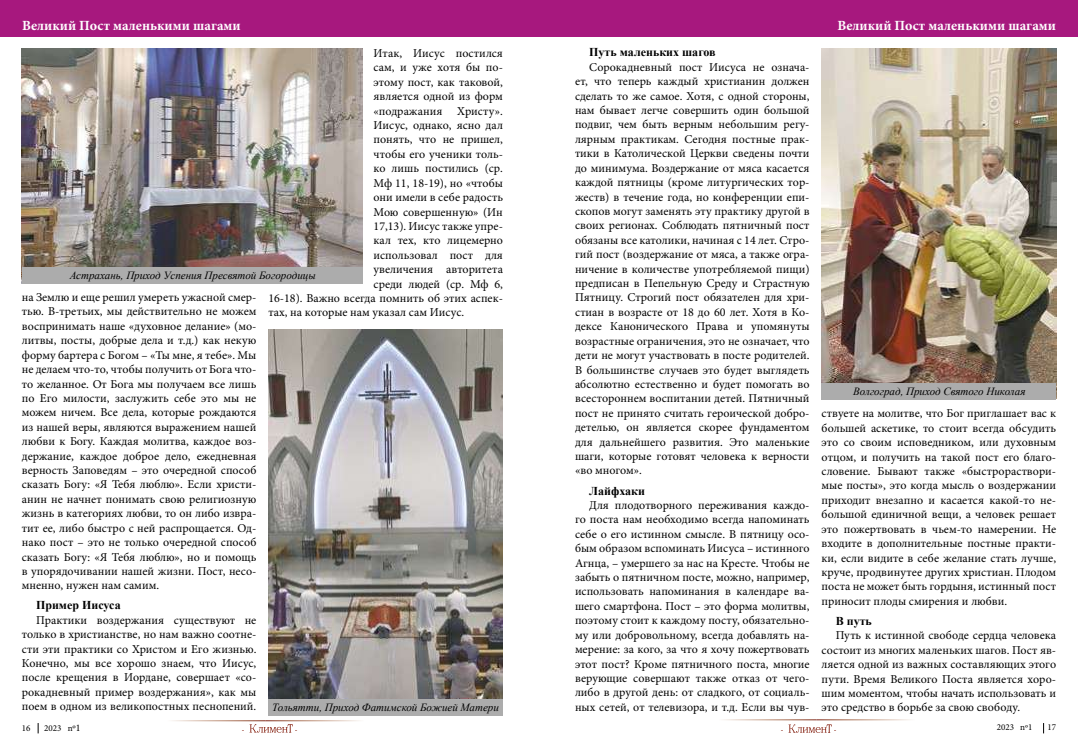
<style>
.page{position:relative;width:1078px;height:752px;background:#fff}
.page>*{position:absolute;margin:0;border:0;box-sizing:border-box;transform-origin:0 0}
.t1{font:700 14px "Minion Pro";color:#fff}
.t2{font:12px/14.4px "Minion Pro";color:#000;text-align:justify}
.t3{font:700 12px "Times New Roman";color:#000}
.t4{font:italic 11px "Times New Roman";color:#000}
.t5{font:9px "Minion Pro";color:#000}
.s1{font-size:10px}
</style>
<div class="page">
<img style="left:22px;top:48px;width:340px;height:219px">
<div style="left:0;top:0;width:539px;height:37px;background:#a7187e"></div>
<div style="left:539px;top:0;width:538px;height:37px;background:#a7187e"></div>
<img style="left:268px;top:329px;width:235px;height:369px">
<img style="left:821px;top:48px;width:234px;height:335px">
<div style="left:22px;top:267px;width:340px;height:16px;background:#acacac"></div>
<div style="left:268px;top:698px;width:235px;height:17px;background:#acacac"></div>
<div style="left:821px;top:383px;width:234px;height:17px;background:#acacac"></div>
<svg style="left:242px;top:724px;width:55px;height:8px"></svg>
<svg style="left:788px;top:724px;width:47px;height:8px"></svg>
<p class="t1" style="left:22px;top:17px;width:220px">Великий Пост маленькими шагами</p>
<p class="t1" style="left:837px;top:17px;width:220px">Великий Пост маленькими шагами</p>
<p class="t2" style="left:373px;top:46px;width:131px">Итак, Иисус постился</p>
<p class="t2" style="left:373px;top:60px;width:131px">сам, и уже хотя бы по-</p>
<p class="t2" style="left:373px;top:75px;width:131px">этому пост, как таковой,</p>
<p class="t2" style="left:373px;top:89px;width:131px">является одной из форм</p>
<p class="t2" style="left:373px;top:104px;width:131px">«подражания Христу».</p>
<p class="t2" style="left:373px;top:118px;width:131px">Иисус, однако, ясно дал</p>
<p class="t2" style="left:373px;top:132px;width:131px">понять, что не пришел,</p>
<p class="t2" style="left:373px;top:147px;width:131px">чтобы его ученики толь-</p>
<p class="t2" style="left:373px;top:161px;width:131px">ко лишь постились (ср.</p>
<p class="t2" style="left:373px;top:176px;width:131px">Мф 11, 18-19), но «чтобы</p>
<p class="t2" style="left:373px;top:190px;width:131px">они имели в себе радость</p>
<p class="t2" style="left:373px;top:204px;width:131px">Мою совершенную» (Ин</p>
<p class="t2" style="left:373px;top:219px;width:131px">17,13). Иисус также упре-</p>
<p class="t2" style="left:373px;top:233px;width:131px">кал тех, кто лицемерно</p>
<p class="t2" style="left:373px;top:248px;width:131px">использовал пост для</p>
<p class="t2" style="left:373px;top:262px;width:131px">увеличения авторитета</p>
<p class="t2" style="left:373px;top:276px;width:131px">среди людей (ср. Мф 6,</p>
<p class="t2" style="left:268px;top:291px;width:236px">16-18). Важно всегда помнить об этих аспек-</p>
<p class="t2" style="left:268px;top:305px;width:197px">тах, на которые нам указал сам Иисус.</p>
<p class="t4" style="left:70px;top:267px;width:247px">Астрахань, Приход Успения Пресвятой Богородицы</p>
<p class="t2" style="left:22px;top:290px;width:236px">на Землю и еще решил умереть ужасной смер&shy;тью. В-третьих, мы действительно не можем воспринимать наше «духовное делание» (мо&shy;литвы, посты, добрые дела и т.д.) как некую форму бартера с Богом – «Ты мне, я тебе». Мы не делаем что-то, чтобы получить от Бога что&shy;то желанное. От Бога мы получаем все лишь по Его милости, заслужить себе это мы не можем ничем. Все дела, которые рождаются из нашей веры, являются выражением нашей любви к Богу. Каждая молитва, каждое воз&shy;держание, каждое доброе дело, ежедневная верность Заповедям – это очередной способ сказать Богу: «Я Тебя люблю». Если христи&shy;анин не начнет понимать свою религиозную жизнь в категориях любви, то он либо извра&shy;тит ее, либо быстро с ней распрощается. Од&shy;нако пост – это не только очередной способ сказать Богу: «Я Тебя люблю», но и помощь в упорядочивании нашей жизни. Пост, несо&shy;мненно, нужен нам самим.</p>
<p class="t3" style="left:36px;top:596px;width:86px">Пример Иисуса</p>
<p class="t2" style="left:22px;top:612px;width:236px;text-indent:14px">Практики воздержания существуют не только в христианстве, но нам важно соотне&shy;сти эти практики со Христом и Его жизнью.<br>Конечно, мы все хорошо знаем, что Иисус, после крещения в Иордане, совершает «со&shy;рокадневный пример воздержания», как мы поем в одном из великопостных песнопений.</p>
<p class="t4" style="left:272px;top:699px;width:228px">Тольятти, Приход Фатимской Божией Матери</p>
<p class="t3" style="left:589px;top:44px;width:128px">Путь маленьких шагов</p>
<p class="t2" style="left:575px;top:60px;width:236px;text-indent:14px">Сорокадневный пост Иисуса не означа&shy;ет, что теперь каждый христианин должен сделать то же самое. Хотя, с одной стороны, нам бывает легче совершить один большой подвиг, чем быть верным небольшим регу&shy;лярным практикам. Сегодня постные прак&shy;тики в Католической Церкви сведены почти до минимума. Воздержание от мяса касается каждой пятницы (кроме литургических тор&shy;жеств) в течение года, но конференции епи&shy;скопов могут заменять эту практику другой в своих регионах. Соблюдать пятничный пост обязаны все католики, начиная с 14 лет. Стро&shy;гий пост (воздержание от мяса, а также огра&shy;ничение в количестве употребляемой пищи) предписан в Пепельную Среду и Страстную Пятницу. Строгий пост обязателен для хри&shy;стиан в возрасте от 18 до 60 лет. Хотя в Ко&shy;дексе Канонического Права и упомянуты возрастные ограничения, это не означает, что дети не могут участвовать в посте родителей.<br>В большинстве случаев это будет выглядеть абсолютно естественно и будет помогать во всестороннем воспитании детей. Пятничный пост не принято считать героической добро&shy;детелью, он является скорее фундаментом для дальнейшего развития. Это маленькие шаги, которые готовят человека к верности «во многом».</p>
<p class="t3" style="left:589px;top:481px;width:57px">Лайфхаки</p>
<p class="t2" style="left:575px;top:497px;width:236px;text-indent:14px">Для плодотворного переживания каждо&shy;го поста нам необходимо всегда напоминать себе о его истинном смысле. В пятницу осо&shy;бым образом вспоминать Иисуса – истинного Агнца, – умершего за нас на Кресте. Чтобы не забыть о пятничном посте, можно, например, использовать напоминания в календаре ва&shy;шего смартфона. Пост – это форма молитвы, поэтому стоит к каждому посту, обязательно&shy;му или добровольному, всегда добавлять на&shy;мерение: за кого, за что я хочу пожертвовать этот пост? Кроме пятничного поста, многие верующие совершают также отказ от чего&shy;либо в другой день: от сладкого, от социаль&shy;ных сетей, от телевизора, и т.д. Если вы чув-</p>
<p class="t4" style="left:853px;top:384px;width:174px">Волгоград, Приход Святого Николая</p>
<p class="t2" style="left:821px;top:406px;width:236px">ствуете на молитве, что Бог приглашает вас к большей аскетике, то стоит всегда обсудить это со своим исповедником, или духовным отцом, и получить на такой пост его благо&shy;словение. Бывают также «быстрораствори&shy;мые посты», это когда мысль о воздержании приходит внезапно и касается какой-то не&shy;большой единичной вещи, а человек решает это пожертвовать в чьем-то намерении. Не входите в дополнительные постные практи&shy;ки, если видите в себе желание стать лучше, круче, продвинутее других христиан. Плодом поста не может быть гордыня, истинный пост приносит плоды смирения и любви.</p>
<p class="t3" style="left:835px;top:612px;width:38px">В путь</p>
<p class="t2" style="left:821px;top:628px;width:236px;text-indent:14px">Путь к истинной свободе сердца человека состоит из многих маленьких шагов. Пост яв&shy;ляется одной из важных составляющих этого пути. Время Великого Поста является хоро&shy;шим моментом, чтобы начать использовать и это средство в борьбе за свою свободу.</p>
<p class="t5" style="left:22px;top:721px;width:10px">16</p>
<p class="t5" style="left:44px;top:721px;width:38px">2023 n<span class="s1">º1</span></p>
<p class="t5" style="left:996px;top:720px;width:37px">2023 nº1</p>
<p class="t5" style="left:1047px;top:720px;width:10px">17</p>
</div>
